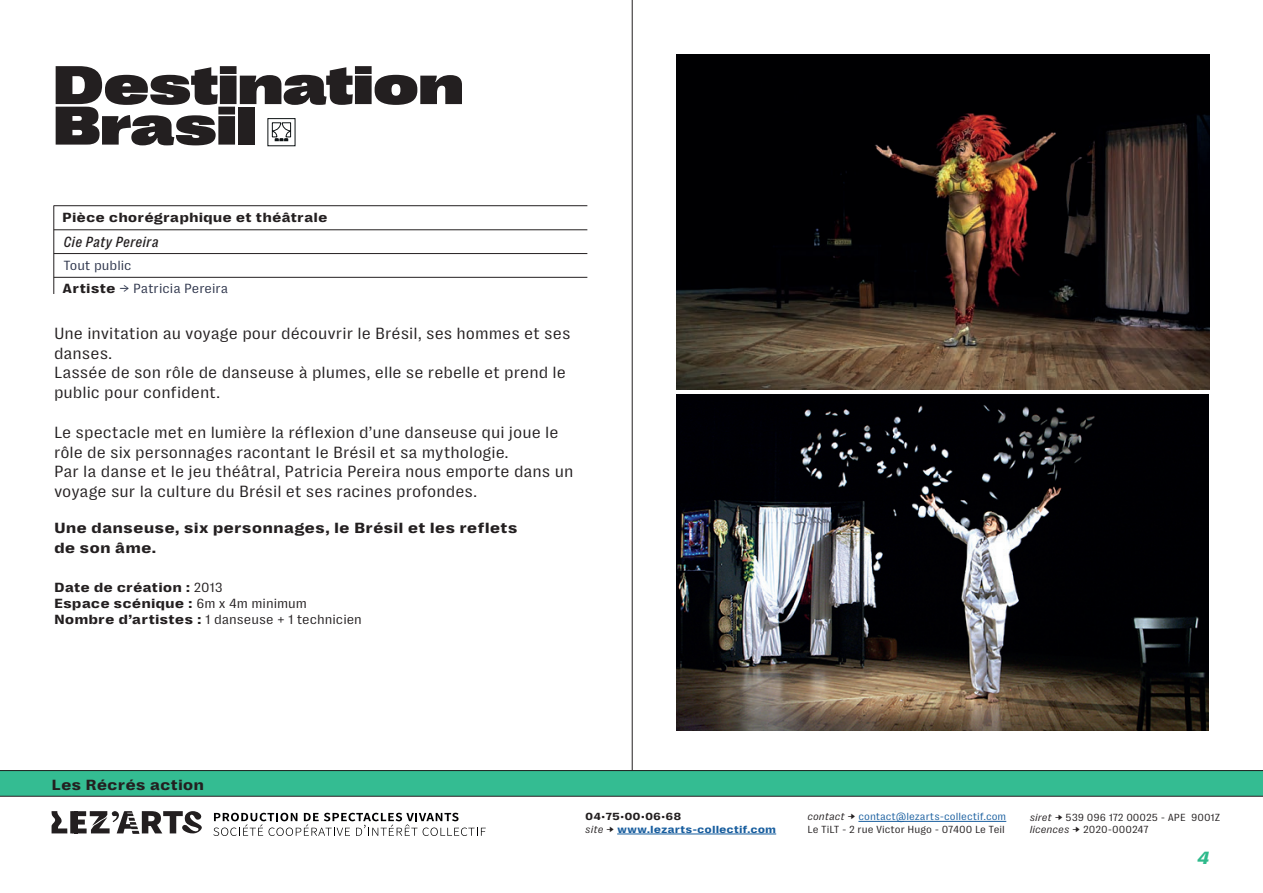
<style>
.page{position:relative;width:1263px;height:893px;background:#fff}
.page>*{position:absolute;margin:0;border:0;box-sizing:border-box;transform-origin:0 0}
.t1{font:900 55.5px/40.5px "PP Right Grotesk Spatial";color:#231f20}
.t2{font:italic 700 expanded 18px "PP Right Grotesk Text";color:#2fba8c}
.t3{font:16.5px/19.8px "PP Right Grotesk Text";color:#231f20}
.t4{font:700 expanded 15px/19.8px "PP Right Grotesk Text";color:#231f20}
.t5{font:italic 500 15px "PP Right Grotesk Text Compact";color:#231f20}
.t6{font:700 expanded 13.5px/16.2px "PP Right Grotesk Text";color:#231f20}
.t7{font:13.5px "PP Right Grotesk Text";color:#2c334a}
.t8{font:10.5px/12.6px "PP Right Grotesk Text";color:#231f20}
.t9{font:700 expanded 10.5px/12.6px "PP Right Grotesk Text";color:#175d9e}
.s1{font-weight:700;font-stretch:expanded;color:#231f20}
.s2{font-weight:400;font-stretch:normal}
.s3{color:#231f20}
.s4{font-weight:400;font-style:italic;font-stretch:normal;color:#231f20}
.s5{font-weight:400;font-stretch:normal;color:#231f20}
.s6{font-style:italic}
.s7{color:#175d9e}
</style>
<div class="page">
<hr style="left:858px;top:821px;width:148px;height:1px;background:#175d9e">
<hr style="left:617px;top:834px;width:159px;height:1px;background:#175d9e">
<svg style="left:52px;top:811px;width:150px;height:23px"></svg>
<div style="left:0;top:770px;width:1263px;height:26px;background:#34bc92"></div>
<hr style="left:632px;top:0;width:1px;height:770px;background:#231f20">
<hr style="left:0;top:770px;width:1263px;height:1px;background:#231f20">
<hr style="left:0;top:796px;width:1263px;height:1px;background:#231f20">
<svg style="left:213px;top:813px;width:273px;height:23px"></svg>
<hr style="left:54px;top:253px;width:533px;height:1px;background:#231f20">
<hr style="left:54px;top:277px;width:533px;height:1px;background:#231f20">
<hr style="left:54px;top:230px;width:533px;height:1px;background:#231f20">
<hr style="left:54px;top:205px;width:533px;height:1px;background:#231f20">
<hr style="left:54px;top:206px;width:1px;height:88px;background:#231f20">
<svg style="left:272px;top:122px;width:19px;height:19px"></svg>
<img style="left:677px;top:54px;width:532px;height:335px">
<img style="left:676px;top:395px;width:533px;height:335px">
<h1 class="t1" style="left:54px;top:66px;width:411px">Destination<br>Brasil</h1>
<p class="t6" style="left:62px;top:210px;width:267px">Pièce chorégraphique et théâtrale</p>
<p class="t5" style="left:63px;top:234px;width:97px">Cie Paty Pereira</p>
<p class="t7" style="left:62px;top:281px;width:167px"><span class="s1">Artiste</span> → Patricia Pereira</p>
<p class="t7" style="left:63px;top:258px;width:70px">Tout public</p>
<p class="t3" style="left:54px;top:323px;width:518px">Une invitation au voyage pour découvrir le Brésil, ses hommes et ses danses.<br>Lassée de son rôle de danseuse à plumes, elle se rebelle et prend le public pour confident.</p>
<p class="t3" style="left:54px;top:422px;width:521px">Le spectacle met en lumière la réflexion d’une danseuse qui joue le rôle de six personnages racontant le Brésil et sa mythologie.<br>Par la danse et le jeu théâtral, Patricia Pereira nous emporte dans un voyage sur la culture du Brésil et ses racines profondes.</p>
<p class="t4" style="left:54px;top:518px;width:465px">Une danseuse, six personnages, le Brésil et les reflets de son âme.</p>
<p class="t6" style="left:54px;top:579px;width:309px">Date de création : <span class="s2">2013<br></span>Espace scénique : <span class="s2">6m x 4m minimum<br></span>Nombre d’artistes : <span class="s2">1 danseuse + 1 technicien</span></p>
<p class="t4" style="left:52px;top:775px;width:154px">Les Récrés action</p>
<p class="t9" style="left:585px;top:811px;width:192px"><span class="s3">04•75•00•06•68<br></span><span class="s4">site</span> <span class="s5">→</span> www.lezarts-collectif.com</p>
<p class="t8" style="left:807px;top:810px;width:200px"><span class="s6">contact</span> → <span class="s7">contact@lezarts-collectif.com<br></span>Le TiLT - 2 rue Victor Hugo - 07400 Le Teil</p>
<p class="t8" style="left:1030px;top:811px;width:192px"><span class="s6">siret</span> → 539 096 172 00025 - APE 9001Z <span class="s6">licences</span> → 2020-000247</p>
<p class="t2" style="left:1197px;top:848px;width:14px">4</p>
</div>
